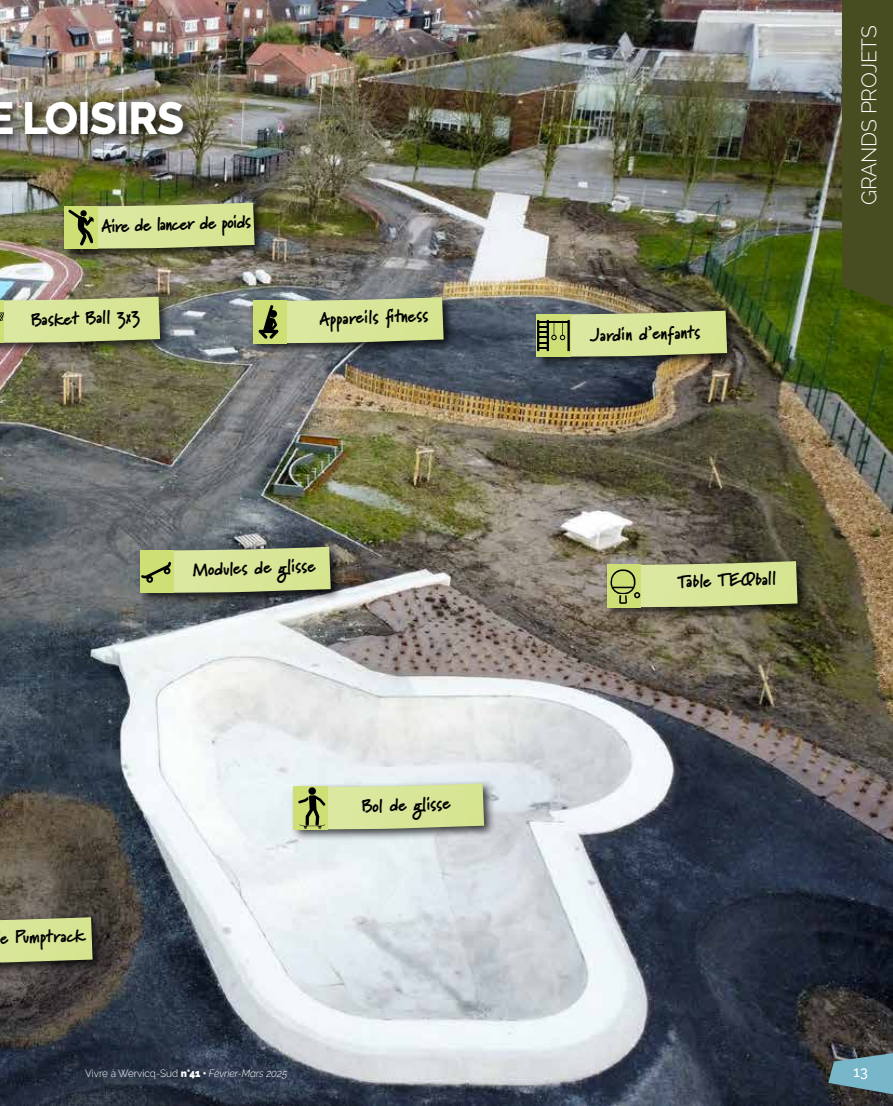
<style>
.page{position:relative;width:893px;height:1106px;background:#fff}
.page>*{position:absolute;margin:0;border:0;box-sizing:border-box;transform-origin:0 0}
.t1{font:800 45px "Raleway";letter-spacing:-.02em;color:#fff}
.t2{font:300 21px "Raleway";letter-spacing:-.01em;color:#fff}
.t3{font:900 18px "Marydale";color:#000;scale:.95 1}
.t4{font:500 15px "Raleway";color:#fff;scale:.95 1}
.t5{font:300 10.5px "Raleway";color:#fff;scale:.95 1}
.s1{font-weight:900}
.s2{font-style:italic}
</style>
<div class="page">
<img style="left:0;top:0;width:893px;height:1106px">
<div style="left:0;top:61px;width:196px;height:86px;background:#000;opacity:.75"></div>
<svg style="left:842px;top:0;width:51px;height:327px;background:#464d1e"></svg>
<svg style="left:828px;top:1050px;width:65px;height:48px;background:#5e8490"></svg>
<div style="left:0;top:913px;width:105px;height:62px;background:#000;opacity:.75"></div>
<svg style="left:0;top:917px;width:93px;height:45px;background:#cbd88e"></svg>
<hr style="left:0;top:456px;width:3px;height:61px;background:#000;opacity:.75">
<div style="left:290px;top:780px;width:207px;height:61px;background:#000;opacity:.75"></div>
<div style="left:294px;top:787px;width:33px;height:42px;background:#cedf76"></div>
<div style="left:60px;top:199px;width:207px;height:62px;background:#000;opacity:.75"></div>
<div style="left:64px;top:206px;width:34px;height:42px;background:#cedf76"></div>
<div style="left:249px;top:294px;width:207px;height:61px;background:#000;opacity:.75"></div>
<svg style="left:287px;top:297px;width:157px;height:46px;background:#cdda94"></svg>
<div style="left:253px;top:301px;width:34px;height:42px;background:#cedf76"></div>
<div style="left:603px;top:557px;width:207px;height:62px;background:#000;opacity:.75"></div>
<div style="left:607px;top:565px;width:34px;height:42px;background:#cedf76"></div>
<div style="left:533px;top:307px;width:207px;height:62px;background:#000;opacity:.75"></div>
<div style="left:0;top:293px;width:173px;height:62px;background:#000;opacity:.75"></div>
<div style="left:136px;top:543px;width:207px;height:62px;background:#000;opacity:.75"></div>
<svg style="left:610px;top:561px;width:187px;height:46px;background:#c7d48a"></svg>
<svg style="left:0;top:297px;width:160px;height:46px;background:#ceda92"></svg>
<svg style="left:68px;top:202px;width:187px;height:46px;background:#c3d086"></svg>
<svg style="left:140px;top:547px;width:191px;height:45px;background:#c9d68b"></svg>
<svg style="left:259px;top:305px;width:19px;height:34px"></svg>
<svg style="left:298px;top:783px;width:186px;height:46px;background:#ccd992"></svg>
<svg style="left:537px;top:310px;width:190px;height:46px;background:#c2cf87"></svg>
<h1 class="t1" style="left:-13px;top:93px;width:199px">E LOISIRS</h1>
<p class="t3" style="left:101px;top:215px;width:159px;rotate:-2deg">Aire de lancer de poids</p>
<p class="t3" style="left:31px;top:309px;width:117px;rotate:-2deg">Basket Ball 3x3</p>
<p class="t3" style="left:319px;top:308px;width:116px;rotate:-2deg">Appareils fi tn ess</p>
<p class="t3" style="left:0;top:927px;width:91px;rotate:-2deg">e Pumptrack</p>
<p class="t3" style="left:193px;top:559px;width:131px;rotate:-2deg">Modules de glisse</p>
<p class="t3" style="left:361px;top:795px;width:95px;rotate:-2deg">Bol de glisse</p>
<p class="t3" style="left:590px;top:325px;width:118px;rotate:-2deg">Jardin d’enfants</p>
<p class="t2" style="left:857px;top:205px;width:181px;rotate:-90deg">GRANDS PROJETS</p>
<p class="t3" style="left:677px;top:571px;width:105px;rotate:-2deg">Table TEQball</p>
<p class="t5" style="left:85px;top:1066px;width:214px">Vivre à Wervicq-Sud <span class="s1">n°41 •</span> <span class="s2">Février-Mars 2025</span></p>
<p class="t4" style="left:854px;top:1062px;width:16px">13</p>
</div>
